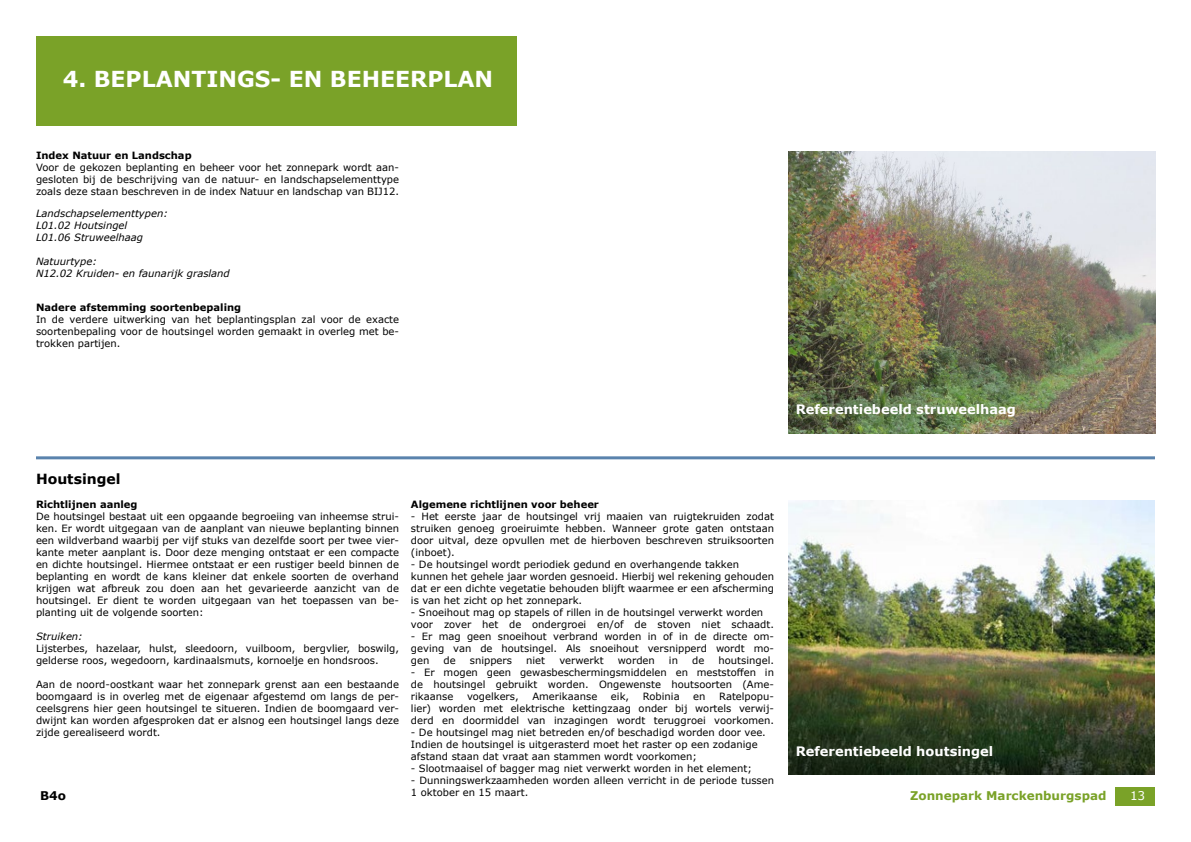
<style>
.page{position:relative;width:1191px;height:842px;background:#fff}
.page>*{position:absolute;margin:0;border:0;box-sizing:border-box;transform-origin:0 0}
.t1{font:700 22px "Verdana";color:#fff}
.t2{font:700 14px "Verdana";color:#000}
.t3{font:700 13px "Verdana";color:#fff}
.t4{font:700 12px "Verdana";color:#7aa228}
.t5{font:700 12px "Verdana";color:#000}
.t6{font:12px "Verdana";color:#fff}
.t7{font:10px/12px "Verdana";color:#000;text-align:justify}
.t8{font:italic 10px/12px "Verdana";color:#000}
.t9{font:700 10px "Verdana";color:#000}
</style>
<div class="page">
<div style="left:1115px;top:787px;width:40px;height:19px;background:#7aa228"></div>
<img style="left:788px;top:151px;width:367px;height:282px">
<hr style="left:36px;top:456px;width:1119px;height:3px;background:#5a83ad">
<div style="left:36px;top:36px;width:480px;height:89px;background:#7aa228"></div>
<img style="left:788px;top:500px;width:367px;height:274px">
<h1 class="t1" style="left:63px;top:64px;width:432px">4. BEPLANTINGS- EN BEHEERPLAN</h1>
<p class="t9" style="left:36px;top:149px;width:157px">Index Natuur en Landschap</p>
<p class="t7" style="left:36px;top:162px;width:365px">Voor de gekozen beplanting en beheer voor het zonnepark wordt aan&shy;gesloten bij de beschrijving van de natuur- en landschapselementtype zoals deze staan beschreven in de index Natuur en landschap van BIJ12.</p>
<p class="t8" style="left:36px;top:207px;width:133px">Landschapselementtypen:<br>L01.02 Houtsingel<br>L01.06 Struweelhaag</p>
<p class="t8" style="left:36px;top:255px;width:195px">Natuurtype:<br>N12.02 Kruiden- en faunarijk grasland</p>
<p class="t9" style="left:36px;top:300px;width:207px">Nadere afstemming soortenbepaling</p>
<p class="t7" style="left:36px;top:313px;width:365px">In de verdere uitwerking van het beplantingsplan zal voor de exacte soortenbepaling voor de houtsingel worden gemaakt in overleg met be&shy;trokken partijen.</p>
<h2 class="t2" style="left:36px;top:469px;width:86px">Houtsingel</h2>
<h3 class="t3" style="left:795px;top:400px;width:222px">Referentiebeeld struweelhaag</h3>
<p class="t9" style="left:36px;top:497px;width:103px">Richtlijnen aanleg</p>
<p class="t7" style="left:36px;top:510px;width:365px">De houtsingel bestaat uit een opgaande begroeiing van inheemse strui&shy;ken. Er wordt uitgegaan van de aanplant van nieuwe beplanting binnen een wildverband waarbij per vijf stuks van dezelfde soort per twee vier&shy;kante meter aanplant is. Door deze menging ontstaat er een compacte en dichte houtsingel. Hiermee ontstaat er een rustiger beeld binnen de beplanting en wordt de kans kleiner dat enkele soorten de overhand krijgen wat afbreuk zou doen aan het gevarieerde aanzicht van de houtsingel. Er dient te worden uitgegaan van het toepassen van be&shy;planting uit de volgende soorten:</p>
<p class="t8" style="left:36px;top:630px;width:48px">Struiken:</p>
<p class="t7" style="left:36px;top:642px;width:364px">Lijsterbes, hazelaar, hulst, sleedoorn, vuilboom, bergvlier, boswilg, gelderse roos, wegedoorn, kardinaalsmuts, kornoelje en hondsroos.</p>
<p class="t7" style="left:36px;top:678px;width:365px">Aan de noord-oostkant waar het zonnepark grenst aan een bestaande boomgaard is in overleg met de eigenaar afgestemd om langs de per&shy;ceelsgrens hier geen houtsingel te situeren. Indien de boomgaard ver&shy;dwijnt kan worden afgesproken dat er alsnog een houtsingel langs deze zijde gerealiseerd wordt.</p>
<p class="t9" style="left:411px;top:497px;width:189px">Algemene richtlijnen voor beheer</p>
<p class="t7" style="left:411px;top:510px;width:365px">- Het eerste jaar de houtsingel vrij maaien van ruigtekruiden zodat struiken genoeg groeiruimte hebben. Wanneer grote gaten ontstaan door uitval, deze opvullen met de hierboven beschreven struiksoorten (inboet).</p>
<p class="t7" style="left:411px;top:558px;width:365px;text-align:left">- De houtsingel wordt periodiek gedund en overhangende takken kunnen het gehele jaar worden gesnoeid. Hierbij wel rekening gehouden dat er een dichte vegetatie behouden blijft waarmee er een afscherming is van het zicht op het zonnepark.</p>
<p class="t7" style="left:411px;top:606px;width:365px">- Snoeihout mag op stapels of rillen in de houtsingel verwerkt worden voor zover het de ondergroei en/of de stoven niet schaadt.</p>
<p class="t7" style="left:411px;top:630px;width:365px">- Er mag geen snoeihout verbrand worden in of in de directe om&shy;geving van de houtsingel. Als snoeihout versnipperd wordt mo&shy;gen</p>
<p class="t7" style="left:443px;top:654px;width:14px">de</p>
<p class="t7" style="left:470px;top:654px;width:44px">snippers</p>
<p class="t7" style="left:526px;top:654px;width:20px">niet</p>
<p class="t7" style="left:559px;top:654px;width:46px">verwerkt</p>
<p class="t7" style="left:618px;top:654px;width:39px">worden</p>
<p class="t7" style="left:669px;top:654px;width:11px">in</p>
<p class="t7" style="left:692px;top:654px;width:14px">de</p>
<p class="t7" style="left:718px;top:654px;width:57px">houtsingel.</p>
<p class="t7" style="left:411px;top:666px;width:365px">- Er mogen geen gewasbeschermingsmiddelen en meststoffen in de houtsingel gebruikt worden. Ongewenste houtsoorten (Ame&shy;rikaanse</p>
<p class="t7" style="left:411px;top:690px;width:365px;text-indent:308px">Ratelpopu&shy;lier) worden met elektrische kettingzaag onder bij wortels verwij&shy;derd en doormiddel van inzagingen wordt teruggroei voorkomen.</p>
<p class="t7" style="left:411px;top:726px;width:356px;text-align:left">- De houtsingel mag niet betreden en/of beschadigd worden door vee.<br>Indien de houtsingel is uitgerasterd moet het raster op een zodanige afstand staan dat vraat aan stammen wordt voorkomen;</p>
<p class="t7" style="left:411px;top:762px;width:343px">- Slootmaaisel of bagger mag niet verwerkt worden in het element;</p>
<p class="t7" style="left:411px;top:774px;width:365px">- Dunningswerkzaamheden worden alleen verricht in de periode tussen<br>1 oktober en 15 maart.</p>
<p class="t7" style="left:467px;top:690px;width:53px">vogelkers,</p>
<p class="t7" style="left:532px;top:690px;width:66px">Amerikaanse</p>
<p class="t7" style="left:611px;top:690px;width:20px">eik,</p>
<p class="t7" style="left:643px;top:690px;width:38px">Robinia</p>
<p class="t7" style="left:693px;top:690px;width:14px">en</p>
<h3 class="t3" style="left:795px;top:742px;width:199px">Referentiebeeld houtsingel</h3>
<p class="t5" style="left:40px;top:787px;width:27px">B4o</p>
<p class="t4" style="left:910px;top:787px;width:198px">Zonnepark Marckenburgspad</p>
<p class="t6" style="left:1130px;top:788px;width:17px">13</p>
</div>
